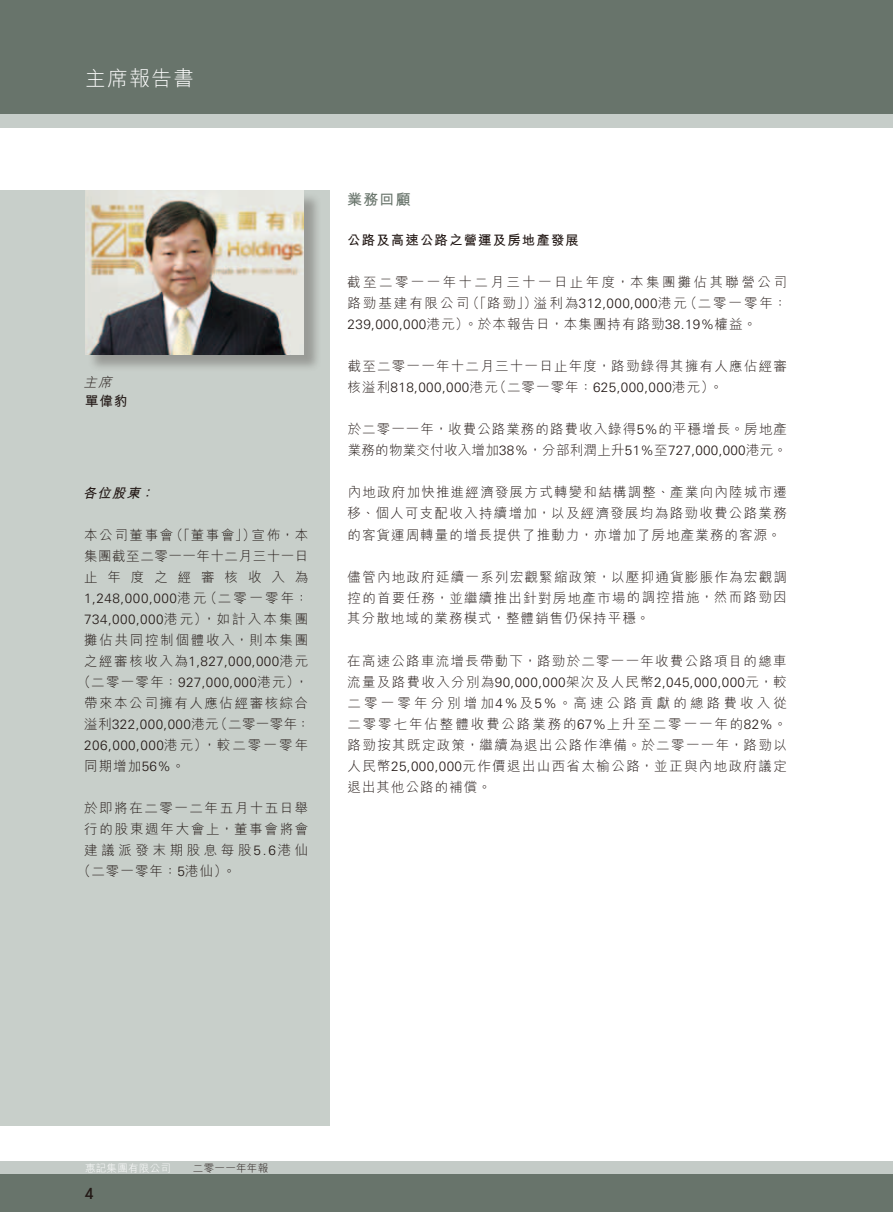
<style>
.page{position:relative;width:893px;height:1212px;background:#fff}
.page>*{position:absolute;margin:0;border:0;box-sizing:border-box;transform-origin:0 0}
.t1{font:300 21px "M Hei HK";letter-spacing:.05em;color:#fff}
.t2{font:18px "Li Gothic Med";color:#231916}
.t3{font:700 15px "M Hei HK";color:#68746b}
.t4{font:300 13.5px/21px "M Hei HK";letter-spacing:.09em;color:#231916;text-align:justify}
.t5{font:300 13.5px/21px "Univers LT Std";letter-spacing:.03em;color:#231916}
.t6{font:300 13.5px/21px "M Hei HK";letter-spacing:.115em;color:#231916;text-align:center}
.t7{font:300 13.5px "M Hei HK";letter-spacing:.13em;color:#231916}
.t8{font:700 13.5px "M Hei HK";letter-spacing:.08em;color:#231916}
.t9{font:300 13.5px "M Hei HK";letter-spacing:.265em;color:#231916}
.t10{font:italic 700 13.5px "M Hei HK";color:#231916}
.t11{font:italic 300 13.5px "M Hei HK";color:#231916}
.t12{font:300 10.5px "M Hei HK";letter-spacing:.03em;color:#fff}
.t13{font:300 10.5px "M Hei HK";letter-spacing:.03em;color:#231916}
.s1{font-family:"M Hei HK"}
.s2{font-family:"Univers LT Std"}
</style>
<div class="page">
<div style="left:0;top:1161px;width:893px;height:51px;background:#c4cbc7"></div>
<div style="left:0;top:0;width:893px;height:127px;background:#c6cdc9"></div>
<div style="left:0;top:0;width:893px;height:114px;background:#68746b"></div>
<div style="left:0;top:1174px;width:893px;height:38px;background:#68746b"></div>
<div style="left:0;top:190px;width:330px;height:935px;background:#c8cfca"></div>
<div style="left:87px;top:192px;width:235px;height:181px;background:#231916;opacity:.29"></div>
<img style="left:85px;top:190px;width:218px;height:164px">
<h1 class="t1" style="left:85px;top:64px;width:111px">主席報告書</h1>
<p class="t11" style="left:84px;top:372px;width:34px">主席</p>
<p class="t8" style="left:85px;top:391px;width:44px">單偉豹</p>
<p class="t10" style="left:83px;top:483px;width:77px">各位股東：</p>
<p class="t4" style="left:84px;top:524px;width:226px">本公司董事會（「董事會」）宣佈，本集團截至二零一一年十二月三十一日止年度之經審核收入為</p>
<p class="t5" style="left:84px;top:588px;width:226px">1,248,000,000<span class="s1">港元（二零一零年：<br></span>734,000,000<span class="s1">港元），如計入本集團</span></p>
<p class="t7" style="left:84px;top:631px;width:226px">攤佔共同控制個體收入，則本集團</p>
<p class="t5" style="left:84px;top:651px;width:226px"><span class="s1">之經審核收入為</span>1,827,000,000<span class="s1">港元</span></p>
<p class="t6" style="left:77px;top:671px;width:234px">（二零一零年：<span class="s2">927,000,000</span>港元），帶來本公司擁有人應佔經審核綜合溢利<span class="s2">322,000,000</span>港元（二零一零年：</p>
<p class="t5" style="left:84px;top:735px;width:226px">206,000,000<span class="s1">港元），較二零一零年</span></p>
<p class="t4" style="left:84px;top:755px;width:102px">同期增加<span class="s2">56%</span>。</p>
<p class="t6" style="left:84px;top:797px;width:226px">於即將在二零一二年五月十五日舉</p>
<p class="t7" style="left:84px;top:820px;width:226px">行的股東週年大會上，董事會將會</p>
<p class="t9" style="left:84px;top:841px;width:226px">建議派發末期股息每股<span class="s2">5.6</span>港仙</p>
<p class="t4" style="left:77px;top:860px;width:160px">（二零一零年：<span class="s2">5</span>港仙）。</p>
<p class="t3" style="left:347px;top:188px;width:65px">業務回顧</p>
<p class="t8" style="left:347px;top:231px;width:233px">公路及高速公路之營運及房地產發展</p>
<p class="t4" style="left:347px;top:271px;width:441px">截至二零一一年十二月三十一日止年度，本集團攤佔其聯營公司路勁基建有限公司（「路勁」）溢利為<span class="s2">312,000,000</span>港元（二零一零年：<span class="s2">239,000,000</span>港元）。於本報告日，本集團持有路勁<span class="s2">38.19%</span>權益。</p>
<p class="t4" style="left:348px;top:355px;width:441px">截至二零一一年十二月三十一日止年度，路勁錄得其擁有人應佔經審</p>
<p class="t5" style="left:348px;top:377px;width:377px"><span class="s1">核溢利</span>818,000,000<span class="s1">港元（二零一零年：</span>625,000,000<span class="s1">港元）。</span></p>
<p class="t4" style="left:348px;top:418px;width:441px">於二零一一年，收費公路業務的路費收入錄得<span class="s2">5%</span>的平穩增長。房地產業務的物業交付收入增加<span class="s2">38%</span>，分部利潤上升<span class="s2">51%</span>至<span class="s2">727,000,000</span>港元。</p>
<p class="t4" style="left:347px;top:481px;width:441px">內地政府加快推進經濟發展方式轉變和結構調整、產業向內陸城市遷移、個人可支配收入持續增加，以及經濟發展均為路勁收費公路業務的客貨運周轉量的增長提供了推動力，亦增加了房地產業務的客源。</p>
<p class="t4" style="left:347px;top:565px;width:441px">儘管內地政府延續一系列宏觀緊縮政策，以壓抑通貨膨脹作為宏觀調控的首要任務，並繼續推出針對房地產市場的調控措施，然而路勁因其分散地域的業務模式，整體銷售仍保持平穩。</p>
<p class="t4" style="left:347px;top:649px;width:441px">在高速公路車流增長帶動下，路勁於二零一一年收費公路項目的總車</p>
<p class="t5" style="left:347px;top:671px;width:441px"><span class="s1">流量及路費收入分別為</span>90,000,000<span class="s1">架次及人民幣</span>2,045,000,000<span class="s1">元，較</span></p>
<p class="t4" style="left:347px;top:691px;width:441px">二零一零年分別增加<span class="s2">4%</span>及<span class="s2">5%</span>。高速公路貢獻的總路費收入從二零零七年佔整體收費公路業務的<span class="s2">67%</span>上升至二零一一年的<span class="s2">82%</span>。路勁按其既定政策，繼續為退出公路作準備。於二零一一年，路勁以人民幣<span class="s2">25,000,000</span>元作價退出山西省太榆公路，並正與內地政府議定退出其他公路的補償。</p>
<p class="t12" style="left:85px;top:1161px;width:88px">惠記集團有限公司</p>
<p class="t13" style="left:193px;top:1161px;width:77px">二零一一年年報</p>
<h2 class="t2" style="left:85px;top:1184px;width:10px">4</h2>
</div>
